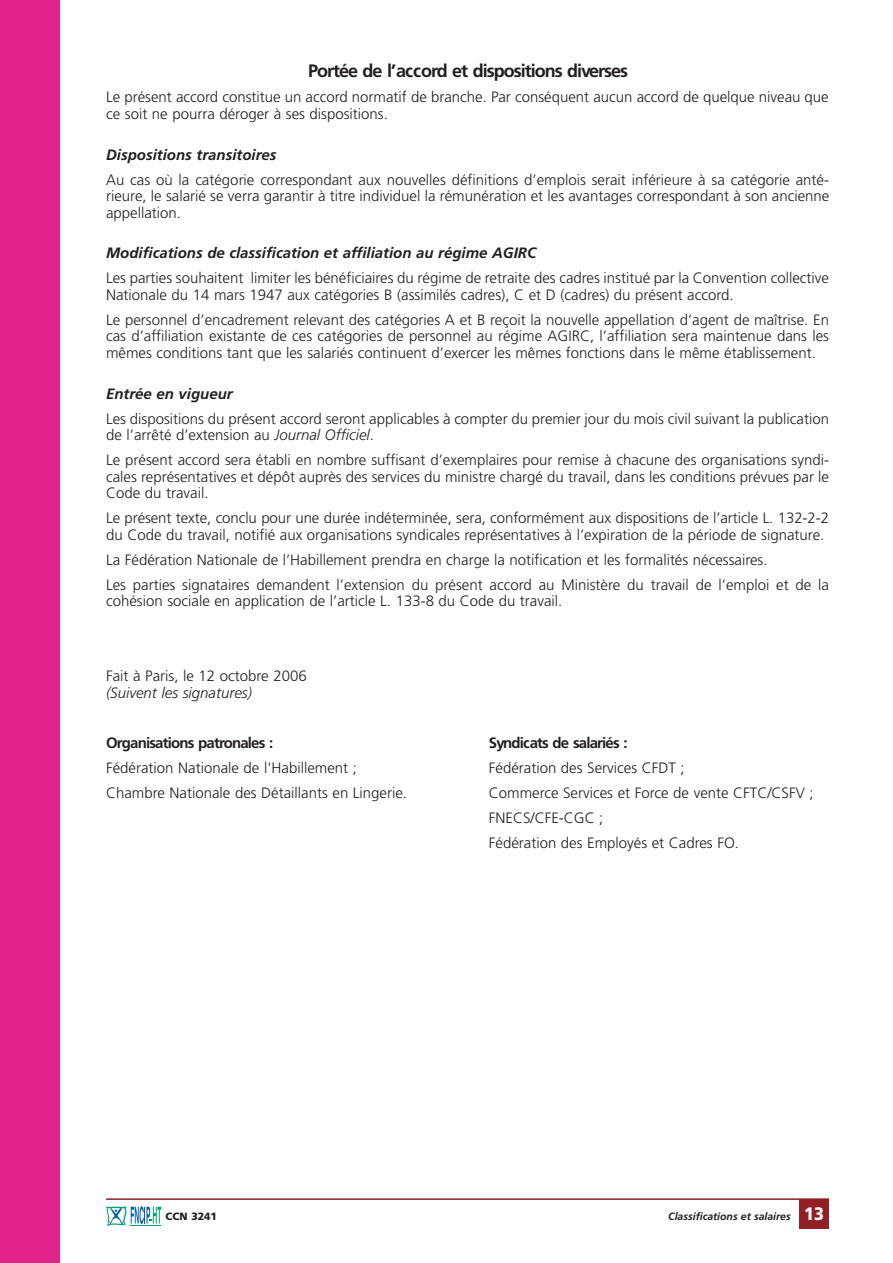
<style>
.page{position:relative;width:893px;height:1263px;background:#fff}
.page>*{position:absolute;margin:0;border:0;box-sizing:border-box;transform-origin:0 0}
.t1{font:700 18px "Frutiger";letter-spacing:-.055em;color:#231f20}
.t2{font:300 15px/16.5px "Frutiger";color:#231f20}
.t3{font:italic 700 15px "Frutiger";color:#231f20}
.t4{font:700 15px "Frutiger";letter-spacing:-.055em;color:#231f20}
.t5{font:italic 300 15px "Frutiger";color:#231f20}
.t6{font:italic 700 10.5px "Frutiger";color:#231f20}
.t7{font:900 10.5px "Frutiger";color:#231f20}
.s1{font-style:italic}
.s2{font-weight:900;font-style:normal;font-size:18px;color:#fff}
</style>
<div class="page">
<div style="left:0;top:0;width:59px;height:1263px;background:#e2238c"></div>
<div style="left:799px;top:1199px;width:30px;height:30px;background:#911f23"></div>
<hr style="left:106px;top:1198px;width:723px;height:2px;background:#911f23">
<svg style="left:106px;top:1206px;width:55px;height:20px"></svg>
<hr style="left:131px;top:1225px;width:30px;height:1px;background:#00ab66">
<p class="t1" style="left:308px;top:64px;width:322px">Portée de l’accord et dispositions diverses</p>
<p class="t2" style="left:106px;top:90px;width:724px">Le présent accord constitue un accord normatif de branche. Par conséquent aucun accord de quelque niveau que ce soit ne pourra déroger à ses dispositions.</p>
<p class="t3" style="left:106px;top:148px;width:172px">Dispositions transitoires</p>
<p class="t2" style="left:106px;top:172px;width:725px;text-align:justify">Au cas où la catégorie correspondant aux nouvelles définitions d’emplois serait inférieure à sa catégorie anté&shy;rieure, le salarié se verra garantir à titre individuel la rémunération et les avantages correspondant à son ancienne appellation.</p>
<p class="t3" style="left:106px;top:247px;width:432px">Modifications de classification et affiliation au régime AGIRC</p>
<p class="t2" style="left:106px;top:271px;width:724px">Les parties souhaitent limiter les bénéficiaires du régime de retraite des cadres institué par la Convention collective<br>Nationale du 14 mars 1947 aux catégories B (assimilés cadres), C et D (cadres) du présent accord.</p>
<p class="t2" style="left:106px;top:313px;width:724px;text-align:justify">Le personnel d’encadrement relevant des catégories A et B reçoit la nouvelle appellation d’agent de maîtrise. En cas d’affiliation existante de ces catégories de personnel au régime AGIRC, l’affiliation sera maintenue dans les mêmes conditions tant que les salariés continuent d’exercer les mêmes fonctions dans le même établissement.</p>
<p class="t3" style="left:106px;top:387px;width:128px">Entrée en vigueur</p>
<p class="t2" style="left:106px;top:411px;width:724px">Les dispositions du présent accord seront applicables à compter du premier jour du mois civil suivant la publication de l’arrêté d’extension au <span class="s1">Journal Officiel</span>.</p>
<p class="t2" style="left:106px;top:453px;width:724px;text-align:justify">Le présent accord sera établi en nombre suffisant d’exemplaires pour remise à chacune des organisations syndi&shy;cales représentatives et dépôt auprès des services du ministre chargé du travail, dans les conditions prévues par le Code du travail.</p>
<p class="t2" style="left:106px;top:511px;width:724px">Le présent texte, conclu pour une durée indéterminée, sera, conformément aux dispositions de l’article L. 132-2-2 du Code du travail, notifié aux organisations syndicales représentatives à l’expiration de la période de signature.</p>
<p class="t2" style="left:106px;top:548px;width:724px;line-height:25px">La Fédération Nationale de l’Habillement prendra en charge la notification et les formalités nécessaires.<br>Les parties signataires demandent l’extension du présent accord au Ministère du travail de l’emploi et de la</p>
<p class="t2" style="left:106px;top:594px;width:458px">cohésion sociale en application de l’article L. 133-8 du Code du travail.</p>
<p class="t2" style="left:106px;top:669px;width:202px">Fait à Paris, le 12 octobre 2006</p>
<p class="t5" style="left:106px;top:686px;width:147px">(Suivent les signatures)</p>
<p class="t4" style="left:106px;top:736px;width:169px">Organisations patronales :</p>
<p class="t4" style="left:489px;top:736px;width:140px">Syndicats de salariés :</p>
<p class="t2" style="left:106px;top:760px;width:252px">Fédération Nationale de l'Habillement ;</p>
<p class="t2" style="left:489px;top:760px;width:197px">Fédération des Services CFDT ;</p>
<p class="t2" style="left:106px;top:785px;width:302px">Chambre Nationale des Détaillants en Lingerie.</p>
<p class="t2" style="left:489px;top:781px;width:326px;line-height:25px">Commerce Services et Force de vente CFTC/CSFV ;<br>FNECS/CFE-CGC ;<br>Fédération des Employés et Cadres FO.</p>
<p class="t7" style="left:166px;top:1212px;width:53px">CCN 3241</p>
<p class="t6" style="left:668px;top:1212px;width:157px">Classifications et salaires <span class="s2">13</span></p>
</div>
